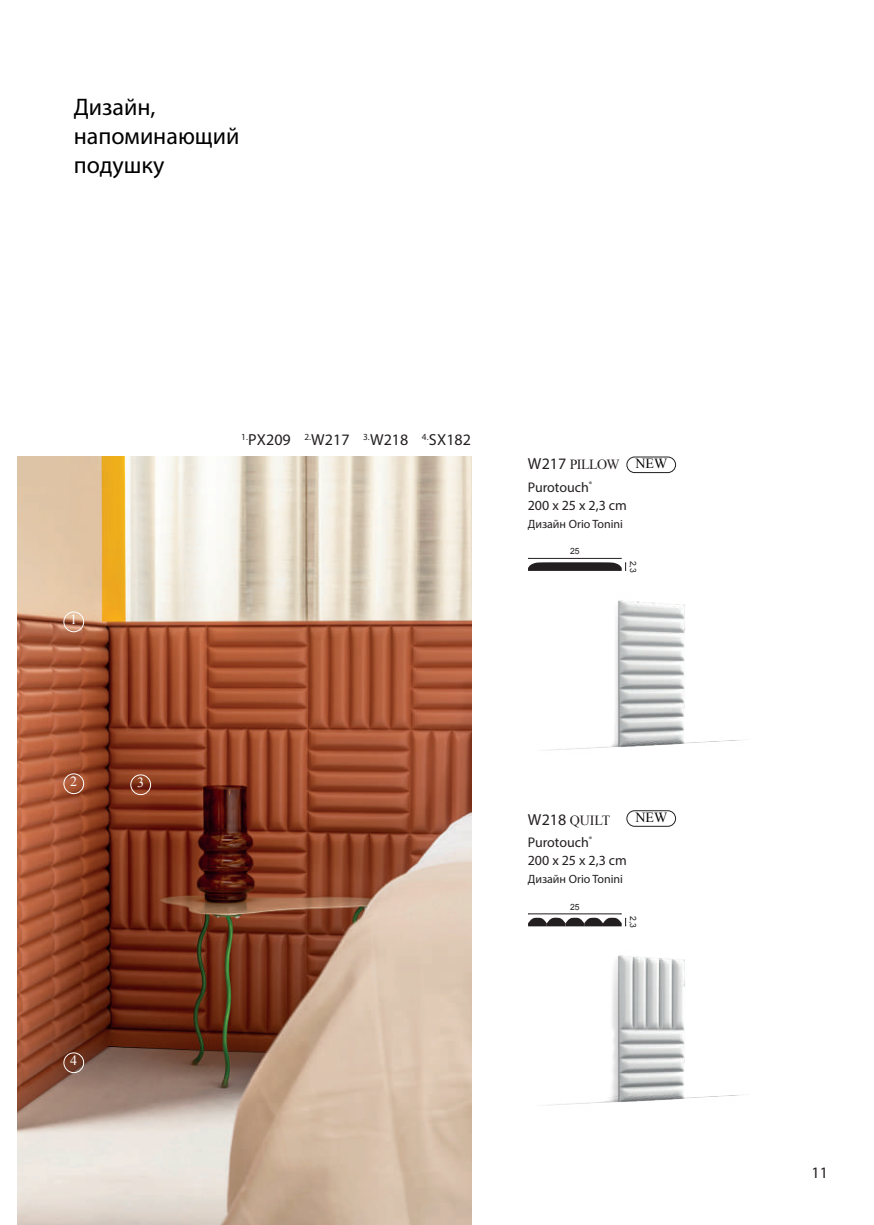
<style>
.page{position:relative;width:874px;height:1225px;background:#fff}
.page>*{position:absolute;margin:0;border:0;box-sizing:border-box;transform-origin:0 0}
.t1{font:24px/28.8px "Myriad Pro";color:#000}
.t2{font:16px "Myriad Pro";color:#231f20}
.t3{font:14px/18px "Myriad Pro";color:#231f20}
.t4{font:14px "Times New Roman";letter-spacing:-.04em;color:#231f20}
.t5{font:14px "Times New Roman";color:#000}
.t6{font:14px "Times New Roman";color:#fff}
.t7{font:12px "Myriad Pro";color:#231f20}
.t8{font:8.6px "Arial";color:#231f20}
.s1{font-family:"Myriad Pro";font-size:16px}
</style>
<div class="page">
<img style="left:17px;top:456px;width:454px;height:769px">
<img style="left:546px;top:955px;width:202px;height:151px">
<img style="left:546px;top:600px;width:202px;height:151px">
<svg style="left:528px;top:913px;width:98px;height:13px"></svg>
<svg style="left:528px;top:558px;width:98px;height:13px"></svg>
<div style="left:64px;top:611px;width:20px;height:21px;border:1px solid #fff;border-radius:50%"></div>
<div style="left:64px;top:1052px;width:20px;height:21px;border:1px solid #fff;border-radius:50%"></div>
<div style="left:130px;top:774px;width:21px;height:21px;border:1px solid #fff;border-radius:50%"></div>
<div style="left:64px;top:773px;width:20px;height:21px;border:1px solid #fff;border-radius:50%"></div>
<div style="left:626px;top:457px;width:49px;height:16px;border:1px solid #231f20;border-radius:8px"></div>
<div style="left:626px;top:810px;width:49px;height:16px;border:1px solid #231f20;border-radius:8px"></div>
<h1 class="t1" style="left:74px;top:92px;width:167px">Дизайн, напоминающий подушку</h1>
<p class="t6" style="left:70px;top:610px;width:8px">1</p>
<p class="t6" style="left:70px;top:772px;width:8px">2</p>
<p class="t6" style="left:137px;top:773px;width:8px">3</p>
<p class="t6" style="left:70px;top:1051px;width:8px">4</p>
<p class="t2" style="left:241px;top:430px;width:231px"><sup>1.</sup>PX209 <sup>2.</sup>W217 <sup>3.</sup>W218 <sup>4.</sup>SX182</p>
<p class="t4" style="left:527px;top:455px;width:93px"><span class="s1">W217</span> PILLOW</p>
<p class="t3" style="left:527px;top:478px;width:100px">Purotouch<sup>®<br></sup>200 x 25 x 2,3 cm</p>
<p class="t7" style="left:527px;top:516px;width:97px">Дизайн Orio Tonini</p>
<p class="t8" style="left:569px;top:545px;width:11px">25</p>
<p class="t5" style="left:635px;top:454px;width:33px">NEW</p>
<p class="t8" style="left:638px;top:560px;width:13px;rotate:90deg">2,3</p>
<p class="t4" style="left:527px;top:810px;width:84px"><span class="s1">W218</span> QUILT</p>
<p class="t3" style="left:527px;top:833px;width:100px">Purotouch<sup>®<br></sup>200 x 25 x 2,3 cm</p>
<p class="t7" style="left:527px;top:871px;width:97px">Дизайн Orio Tonini</p>
<p class="t8" style="left:569px;top:901px;width:11px">25</p>
<p class="t5" style="left:635px;top:807px;width:33px">NEW</p>
<p class="t8" style="left:638px;top:916px;width:13px;rotate:90deg">2,3</p>
<p class="t2" style="left:811px;top:1162px;width:18px">11</p>
</div>
